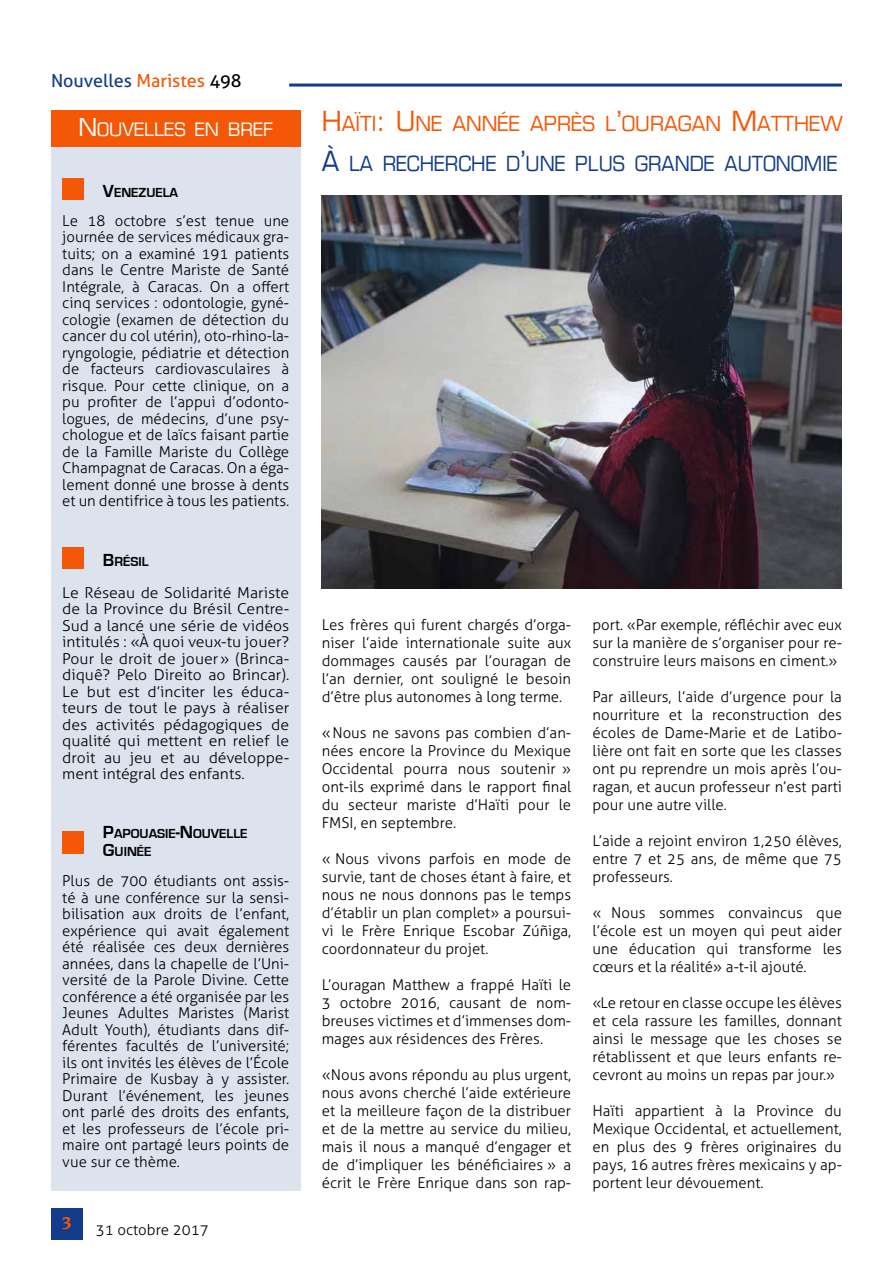
<style>
.page{position:relative;width:893px;height:1263px;background:#fff}
.page>*{position:absolute;margin:0;border:0;box-sizing:border-box;transform-origin:0 0}
.t1{font:20.25px/39.8px "Eurostile";color:#123b8b;scale:.95 1}
.t2{font:18px "Aller";color:#123b8b}
.t3{font:18px "Eurostile";color:#fff}
.t4{font:700 18px "Novarese IT Cby BT";color:#f45706}
.t5{font:300 15px/18px "Aller";color:#000;text-align:justify}
.t6{font:300 15px/16.5px "Aller";color:#000;text-align:justify;scale:1.05 1}
.t7{font:700 13.5px/18px "Eurostile";color:#000}
.s1{color:#f45706}
.s2{color:#000}
.s3{font-size:24px}
.s4{font-size:18px}
.s5{font-size:27px;color:#f45706}
.s6{font-size:27px}
</style>
<div class="page">
<hr style="left:289px;top:84px;width:553px;height:3px;background:#123b8b">
<div style="left:51px;top:1208px;width:32px;height:31px;background:#123b8b"></div>
<div style="left:51px;top:147px;width:249px;height:1044px;background:#dce2ee"></div>
<div style="left:51px;top:111px;width:249px;height:36px;background:#f45706"></div>
<div style="left:62px;top:547px;width:22px;height:21px;background:#f45706"></div>
<div style="left:62px;top:832px;width:22px;height:22px;background:#f45706"></div>
<div style="left:62px;top:178px;width:22px;height:22px;background:#f45706"></div>
<img style="left:322px;top:196px;width:520px;height:392px">
<p class="t2" style="left:51px;top:69px;width:192px">Nouvelles <span class="s1">Maristes</span> <span class="s2">498</span></p>
<p class="t3" style="left:78px;top:118px;width:195px"><span class="s3">N</span>OUVELLES EN BREF</p>
<p class="t7" style="left:103px;top:184px;width:77px"><span class="s4">V</span>ENEZUELA</p>
<p class="t5" style="left:62px;top:212px;width:228px;line-height:16.5px">Le 18 octobre s’est tenue une journée de services médicaux gra&shy;tuits; on a examiné 191 patients dans le Centre Mariste de Santé Intégrale, à Caracas. On a offert cinq services : odontologie, gyné&shy;cologie (examen de détection du cancer du col utérin), oto-rhino-la&shy;ryngologie, pédiatrie et détection de facteurs cardiovasculaires à risque. Pour cette clinique, on a pu profiter de l’appui d’odonto&shy;logues, de médecins, d’une psy&shy;chologue et de laïcs faisant partie de la Famille Mariste du Collège Champagnat de Caracas. On a éga&shy;lement donné une brosse à dents et un dentifrice à tous les patients.</p>
<p class="t7" style="left:103px;top:553px;width:47px"><span class="s4">B</span>RÉSIL</p>
<p class="t6" style="left:62px;top:584px;width:218px">Le Réseau de Solidarité Mariste de la Province du Brésil Centre-Sud a lancé une série de vidéos intitulés : « À quoi veux-tu jouer?<br>Pour le droit de jouer » (Brinca&shy;diquê? Pelo Direito ao Brincar).<br>Le but est d’inciter les éduca&shy;teurs de tout le pays à réaliser des activités pédagogiques de qualité qui mettent en relief le droit au jeu et au développe&shy;ment intégral des enfants.</p>
<p class="t7" style="left:103px;top:825px;width:146px"><span class="s4">P</span>APOUASIE<span class="s4">-N</span>OUVELLE<br><span class="s4">G</span>UINÉE</p>
<p class="t5" style="left:62px;top:872px;width:228px;line-height:16.5px">Plus de 700 étudiants ont assis&shy;té à une conférence sur la sensi&shy;bilisation aux droits de l’enfant, expérience qui avait également été réalisée ces deux dernières années, dans la chapelle de l’Uni&shy;versité de la Parole Divine. Cette conférence a été organisée par les Jeunes Adultes Maristes (Marist Adult Youth), étudiants dans dif&shy;férentes facultés de l’université; ils ont invités les élèves de l’École Primaire de Kusbay à y assister.<br>Durant l’événement, les jeunes ont parlé des droits des enfants, et les professeurs de l’école pri&shy;maire ont partagé leurs points de vue sur ce thème.</p>
<p class="t4" style="left:62px;top:1212px;width:12px">3</p>
<p class="t5" style="left:96px;top:1220px;width:115px">31 octobre 2017</p>
<h1 class="t1" style="left:322px;top:104px;width:550px"><span class="s5">H</span><span class="s1">AÏTI</span><span class="s5">: U</span><span class="s1">NE ANNÉE APRÈS L</span><span class="s5">’</span><span class="s1">OURAGAN</span> <span class="s5">M</span><span class="s1">ATTHEW<br></span><span class="s6">À</span> LA RECHERCHE D<span class="s6">’</span>UNE PLUS GRANDE AUTONOMIE</h1>
<p class="t5" style="left:322px;top:616px;width:251px">Les frères qui furent chargés d’orga&shy;niser l’aide internationale suite aux dommages causés par l’ouragan de l’an dernier, ont souligné le besoin d’être plus autonomes à long terme.</p>
<p class="t5" style="left:322px;top:724px;width:251px">« Nous ne savons pas combien d’an&shy;nées encore la Province du Mexique Occidental pourra nous soutenir » ont-ils exprimé dans le rapport final du secteur mariste d’Haïti pour le FMSI, en septembre.</p>
<p class="t5" style="left:322px;top:850px;width:251px">« Nous vivons parfois en mode de survie, tant de choses étant à faire, et nous ne nous donnons pas le temps d’établir un plan complet » a poursui&shy;vi le Frère Enrique Escobar Zúñiga, coordonnateur du projet.</p>
<p class="t5" style="left:322px;top:976px;width:251px">L’ouragan Matthew a frappé Haïti le 3 octobre 2016, causant de nom&shy;breuses victimes et d’immenses dom&shy;mages aux résidences des Frères.</p>
<p class="t5" style="left:322px;top:1066px;width:251px">« Nous avons répondu au plus urgent, nous avons cherché l’aide extérieure et la meilleure façon de la distribuer et de la mettre au service du milieu, mais il nous a manqué d’engager et de d’impliquer les bénéficiaires » a écrit le Frère Enrique dans son rap-</p>
<p class="t5" style="left:592px;top:616px;width:251px">port. « Par exemple, réfléchir avec eux sur la manière de s’organiser pour re&shy;construire leurs maisons en ciment. »</p>
<p class="t5" style="left:592px;top:688px;width:251px">Par ailleurs, l’aide d’urgence pour la nourriture et la reconstruction des écoles de Dame-Marie et de Latibo&shy;lière ont fait en sorte que les classes ont pu reprendre un mois après l’ou&shy;ragan, et aucun professeur n’est parti pour une autre ville.</p>
<p class="t5" style="left:592px;top:832px;width:251px">L’aide a rejoint environ 1,250 élèves, entre 7 et 25 ans, de même que 75 professeurs.</p>
<p class="t5" style="left:592px;top:904px;width:251px">« Nous sommes convaincus que l’école est un moyen qui peut aider une éducation qui transforme les cœurs et la réalité » a-t-il ajouté.</p>
<p class="t5" style="left:592px;top:994px;width:251px">« Le retour en classe occupe les élèves et cela rassure les familles, donnant ainsi le message que les choses se rétablissent et que leurs enfants re&shy;cevront au moins un repas par jour. »</p>
<p class="t5" style="left:592px;top:1102px;width:251px">Haïti appartient à la Province du Mexique Occidental, et actuellement, en plus des 9 frères originaires du pays, 16 autres frères mexicains y ap&shy;portent leur dévouement.</p>
</div>
